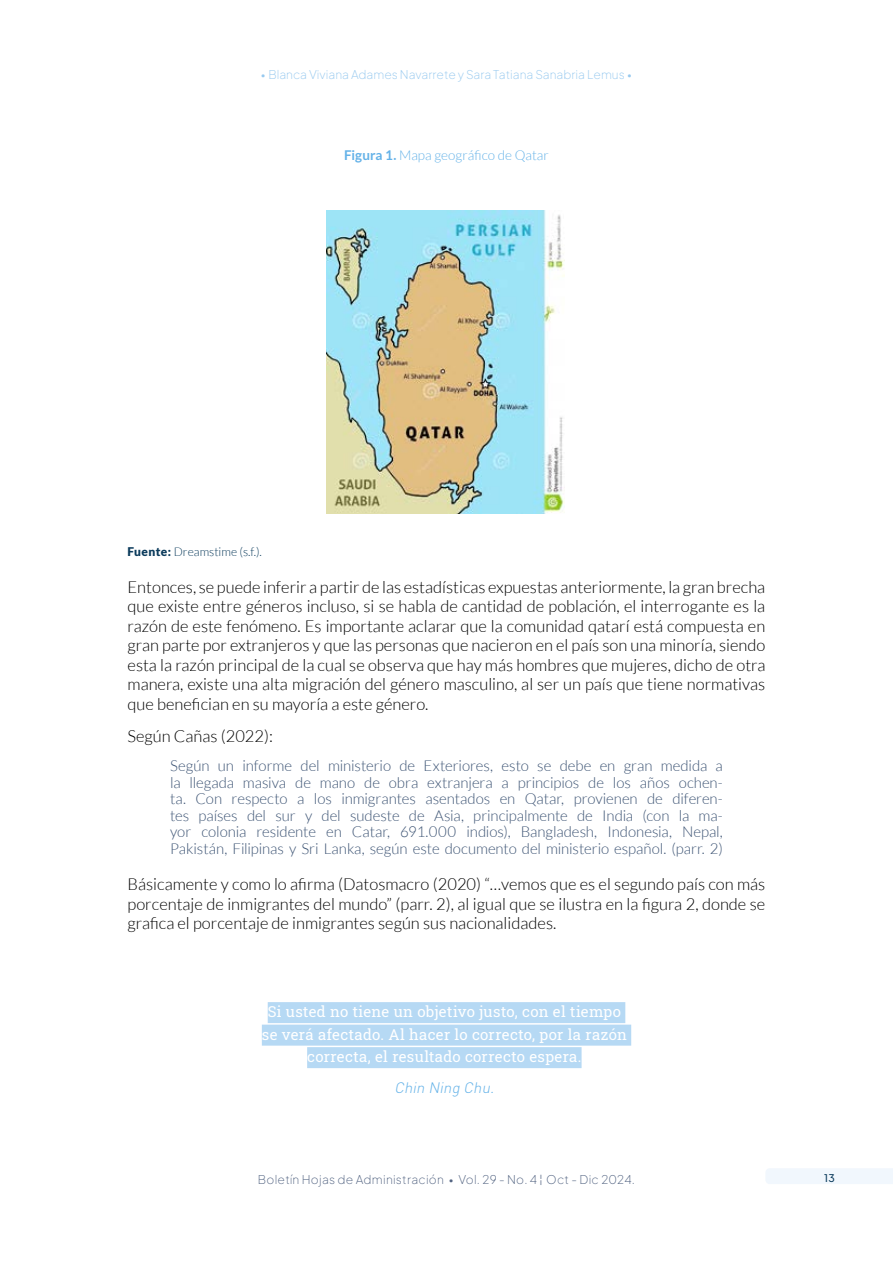
<style>
.page{position:relative;width:893px;height:1263px;background:#fff}
.page>*{position:absolute;margin:0;border:0;box-sizing:border-box;transform-origin:0 0}
.t1{font:300 16.5px/19.5px "Lato";color:#000;text-align:justify}
.t2{font:300 15px/16.5px "Lato";letter-spacing:-.005em;color:#3d5474;text-align:justify}
.t3{font:15px/22.5px "Roboto Slab";letter-spacing:.02em;color:#fff;text-align:center}
.t4{font:italic 300 15px "DIN Pro";color:#64b2e8}
.t5{font:300 13.5px "Lato";letter-spacing:.005em;color:#64b2e8}
.t6{font:200 12px "Plus Jakarta Sans";color:#97c9ef}
.t7{font:200 12px "Plus Jakarta Sans";letter-spacing:.02em;color:#536482}
.t8{font:300 12px "Lato";color:#0b3b5c}
.t9{font:500 10.5px "Plus Jakarta Sans";color:#0b3b5c}
.s1{font-weight:700}
.s2{font-weight:900}
.s3{font-family:"Acherus Grotesque";font-weight:400}
</style>
<div class="page">
<div style="left:766px;top:1168px;width:127px;height:16px;background:#f1f7fd"></div>
<img style="left:326px;top:210px;width:238px;height:303px">
<div style="left:268px;top:1002px;width:357px;height:21px;background:#b6d9f4"></div>
<div style="left:262px;top:1025px;width:369px;height:21px;background:#b6d9f4"></div>
<div style="left:307px;top:1047px;width:275px;height:21px;background:#b6d9f4"></div>
<p class="t6" style="left:260px;top:65px;width:373px">• Blanca Viviana Adames Navarrete y Sara Tatiana Sanabria Lemus •</p>
<p class="t5" style="left:344px;top:148px;width:206px"><span class="s1">Figura 1.</span> Mapa geográfico de Qatar</p>
<p class="t8" style="left:128px;top:545px;width:136px"><span class="s2">Fuente:</span> Dreamstime (s.f.).</p>
<p class="t1" style="left:128px;top:577px;width:639px">Entonces, se puede inferir a partir de las estadísticas expuestas anteriormente, la gran brecha que existe entre géneros incluso, si se habla de cantidad de población, el interrogante es la razón de este fenómeno. Es importante aclarar que la comunidad qatarí está compuesta en gran parte por extranjeros y que las personas que nacieron en el país son una minoría, siendo esta la razón principal de la cual se observa que hay más hombres que mujeres, dicho de otra manera, existe una alta migración del género masculino, al ser un país que tiene normativas que benefician en su mayoría a este género.</p>
<p class="t1" style="left:128px;top:726px;width:147px">Según Cañas (2022):</p>
<p class="t2" style="left:170px;top:757px;width:554px">Según un informe del ministerio de Exteriores, esto se debe en gran medida a la llegada masiva de mano de obra extranjera a principios de los años ochen&shy;ta. Con respecto a los inmigrantes asentados en Qatar, provienen de diferen&shy;tes países del sur y del sudeste de Asia, principalmente de India (con la ma&shy;yor colonia residente en Catar, 691.000 indios), Bangladesh, Indonesia, Nepal, Pakistán, Filipinas y Sri Lanka, según este documento del ministerio español. (parr. 2)</p>
<p class="t1" style="left:128px;top:874px;width:639px">Básicamente y como lo afirma (Datosmacro (2020) “…vemos que es el segundo país con más porcentaje de inmigrantes del mundo” (parr. 2), al igual que se ilustra en la figura 2, donde se grafica el porcentaje de inmigrantes según sus nacionalidades.</p>
<p class="t3" style="left:262px;top:1000px;width:367px">Si usted no tiene un objetivo justo, con el tiempo se verá afectado. Al hacer lo correcto, por la razón correcta, el resultado correcto espera.</p>
<p class="t4" style="left:394px;top:1077px;width:105px">Chin Ning Chu.</p>
<p class="t7" style="left:258px;top:1169px;width:379px">Boletín Hojas de Administración • Vol. 29 - No. 4 <span class="s3">¦</span> Oct - Dic 2024.</p>
<p class="t9" style="left:824px;top:1169px;width:12px">13</p>
</div>
